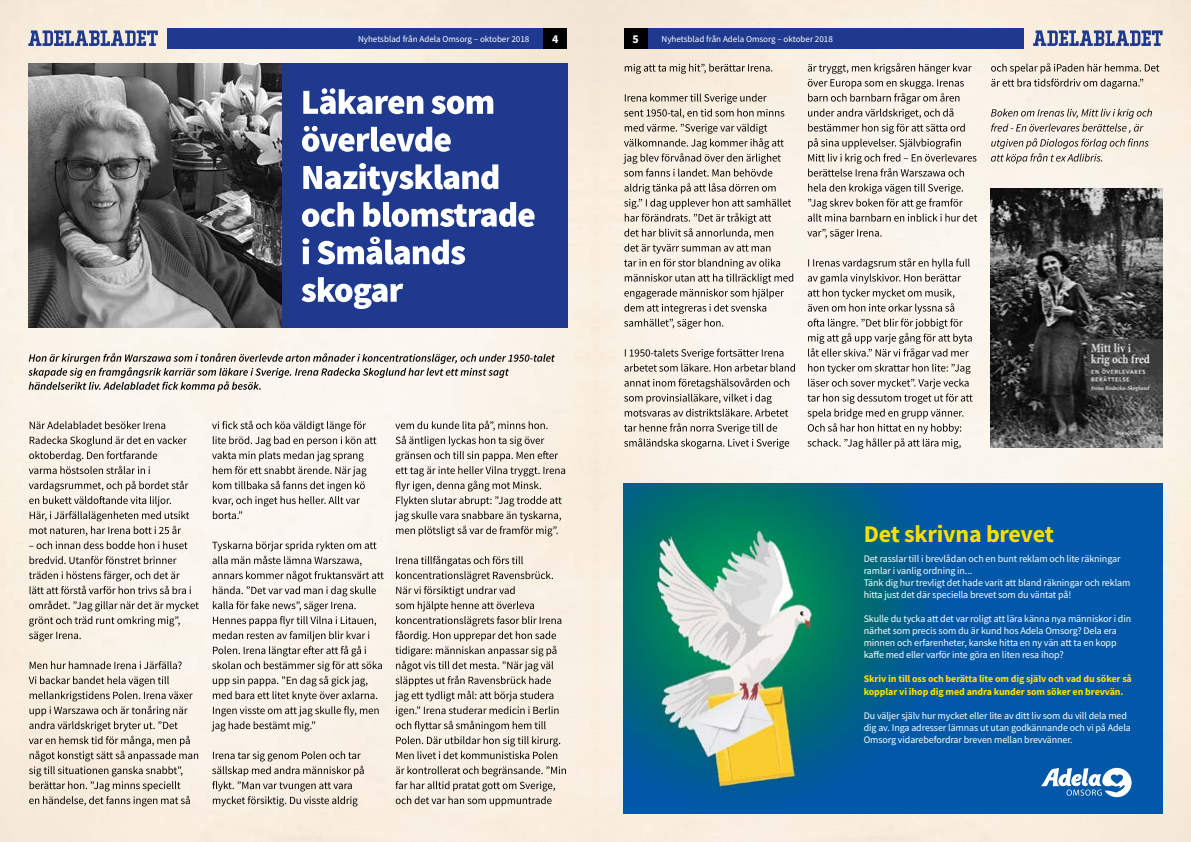
<style>
.page{position:relative;width:1191px;height:842px;background:#fff}
.page>*{position:absolute;margin:0;border:0;box-sizing:border-box;transform-origin:0 0}
.t1{font:700 24px "Source Sans Pro";letter-spacing:-.01em;color:#ffdf00}
.t2{font:700 12px "Source Sans Pro";color:#fff}
.t3{font:10px/12px "Source Sans Pro";letter-spacing:-.01em;color:#fff}
.t4{font:700 10px/12px "Source Sans Pro";letter-spacing:-.01em;color:#ffdf00}
.t5{font:9px "Source Sans Pro";color:#fff}
</style>
<div class="page">
<img style="left:0;top:0;width:1191px;height:842px">
<svg style="left:28px;top:30px;width:130px;height:16px;background:#858db2"></svg>
<svg style="left:1033px;top:30px;width:129px;height:16px;background:#848db2"></svg>
<div style="left:167px;top:28px;width:400px;height:21px;background:#1e398d"></div>
<div style="left:624px;top:28px;width:399px;height:21px;background:#1e398d"></div>
<div style="left:543px;top:28px;width:24px;height:21px;background:#000"></div>
<div style="left:624px;top:28px;width:23px;height:21px;background:#000"></div>
<div style="left:282px;top:63px;width:285px;height:265px;background:#1e398d"></div>
<svg style="left:301px;top:277px;width:102px;height:32px"></svg>
<svg style="left:302px;top:237px;width:163px;height:28px"></svg>
<svg style="left:302px;top:202px;width:232px;height:25px"></svg>
<svg style="left:303px;top:163px;width:195px;height:33px"></svg>
<svg style="left:302px;top:126px;width:149px;height:26px"></svg>
<svg style="left:303px;top:88px;width:190px;height:26px"></svg>
<svg style="left:28px;top:353px;width:527px;height:39px;background:#d5d0c8"></svg>
<svg style="left:395px;top:766px;width:171px;height:40px;background:#d4cdc1"></svg>
<svg style="left:395px;top:556px;width:166px;height:203px;background:#d8d1c7"></svg>
<svg style="left:395px;top:421px;width:170px;height:115px;background:#d9d2c9"></svg>
<svg style="left:212px;top:751px;width:152px;height:55px;background:#d4ccc1"></svg>
<svg style="left:211px;top:541px;width:173px;height:190px;background:#dbd5cd"></svg>
<svg style="left:212px;top:421px;width:164px;height:98px"></svg>
<svg style="left:29px;top:676px;width:169px;height:130px;background:#d7cec2"></svg>
<svg style="left:30px;top:661px;width:152px;height:8px"></svg>
<svg style="left:29px;top:601px;width:170px;height:40px;background:#ded7cd"></svg>
<svg style="left:29px;top:571px;width:162px;height:23px;background:#d0cac2"></svg>
<svg style="left:30px;top:556px;width:146px;height:8px"></svg>
<svg style="left:29px;top:481px;width:160px;height:68px;background:#d6d0c7"></svg>
<svg style="left:29px;top:436px;width:158px;height:38px;background:#d7d1c9"></svg>
<svg style="left:30px;top:421px;width:135px;height:8px"></svg>
<svg style="left:991px;top:109px;width:160px;height:55px;background:#d9d2c9"></svg>
<svg style="left:991px;top:63px;width:168px;height:26px;background:#d4cbbf"></svg>
<svg style="left:807px;top:258px;width:165px;height:191px;background:#d9d5cd"></svg>
<svg style="left:807px;top:229px;width:74px;height:10px"></svg>
<svg style="left:808px;top:184px;width:169px;height:38px;background:#d4cec7"></svg>
<svg style="left:807px;top:63px;width:169px;height:114px;background:#d9d2ca"></svg>
<svg style="left:624px;top:423px;width:165px;height:26px;background:#d4cec5"></svg>
<svg style="left:624px;top:378px;width:165px;height:39px;background:#d3cec5"></svg>
<svg style="left:624px;top:348px;width:171px;height:24px;background:#d1ccc3"></svg>
<svg style="left:624px;top:244px;width:169px;height:85px;background:#dcd6cd"></svg>
<svg style="left:624px;top:183px;width:167px;height:55px;background:#d7d0c6"></svg>
<svg style="left:623px;top:124px;width:161px;height:53px;background:#d4ccc0"></svg>
<svg style="left:624px;top:94px;width:160px;height:24px;background:#d1c8bb"></svg>
<svg style="left:625px;top:64px;width:147px;height:10px"></svg>
<img style="left:29px;top:63px;width:253px;height:265px">
<img style="left:991px;top:188px;width:171px;height:260px">
<img style="left:623px;top:483px;width:539px;height:331px">
<svg style="left:1040px;top:768px;width:91px;height:29px"></svg>
<p class="t5" style="left:358px;top:33px;width:173px">Nyhetsblad från Adela Omsorg – oktober 2018</p>
<p class="t2" style="left:552px;top:31px;width:8px">4</p>
<p class="t2" style="left:632px;top:31px;width:8px">5</p>
<p class="t5" style="left:661px;top:33px;width:173px">Nyhetsblad från Adela Omsorg – oktober 2018</p>
<h1 class="t1" style="left:863px;top:518px;width:192px">Det skrivna brevet</h1>
<p class="t3" style="left:863px;top:553px;width:268px">Det rasslar till i brevlådan och en bunt reklam och lite räkningar ramlar i vanlig ordning in...<br>Tänk dig hur trevligt det hade varit att bland räkningar och reklam hitta just det där speciella brevet som du väntat på!</p>
<p class="t3" style="left:863px;top:613px;width:269px">Skulle du tycka att det var roligt att lära känna nya människor i din närhet som precis som du är kund hos Adela Omsorg? Dela era minnen och erfarenheter, kanske hitta en ny vän att ta en kopp kaffe med eller varför inte göra en liten resa ihop?</p>
<p class="t4" style="left:863px;top:673px;width:270px">Skriv in till oss och berätta lite om dig själv och vad du söker så kopplar vi ihop dig med andra kunder som söker en brevvän.</p>
<p class="t3" style="left:863px;top:709px;width:269px">Du väljer själv hur mycket eller lite av ditt liv som du vill dela med dig av. Inga adresser lämnas ut utan godkännande och vi på Adela<br>Omsorg vidarebefordrar breven mellan brevvänner.</p>
</div>
